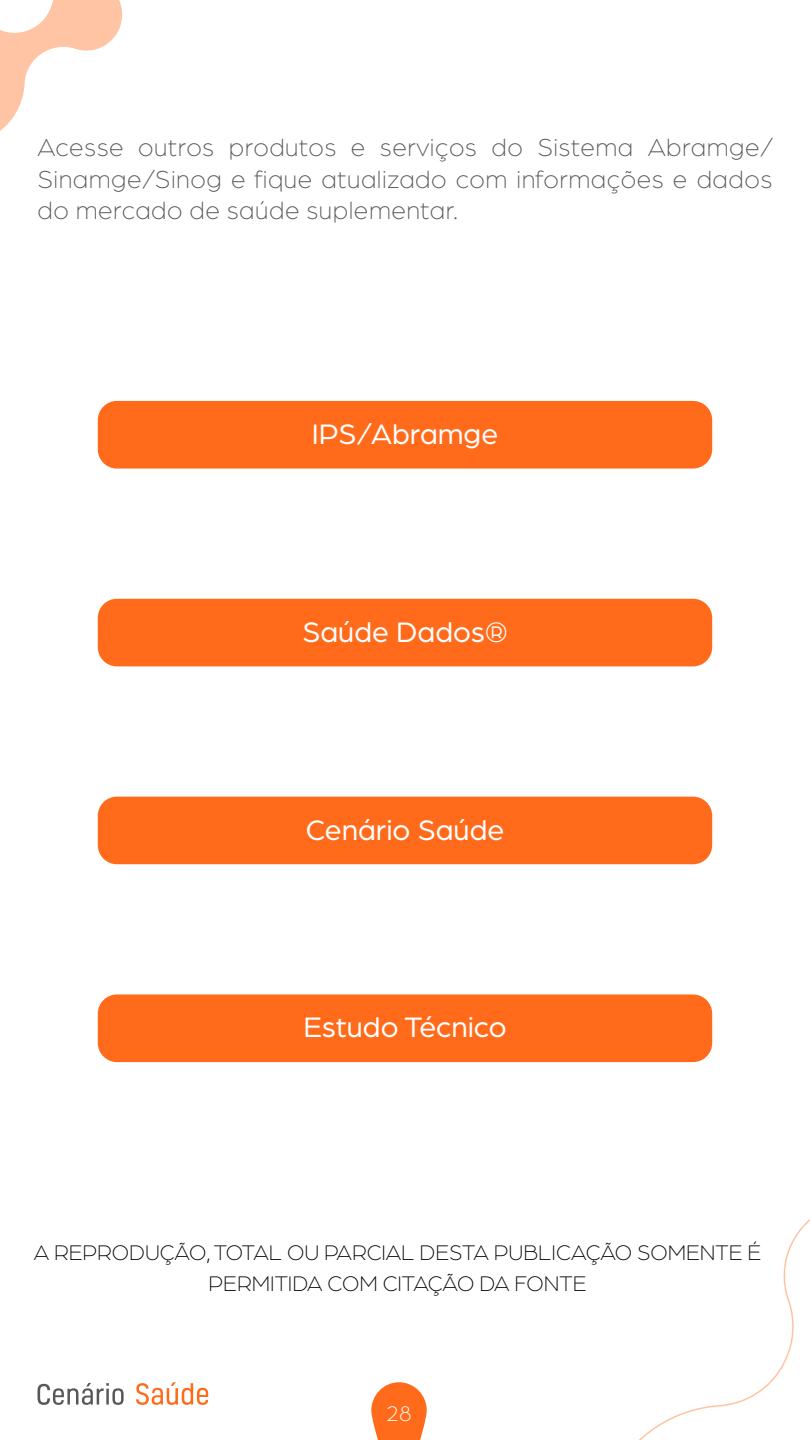
<style>
.page{position:relative;width:810px;height:1440px;background:#fff}
.page>*{position:absolute;margin:0;border:0;box-sizing:border-box;transform-origin:0 0}
.t1{font:30px "Arboria";color:#fff}
.t2{font:300 26.25px/31.5px "Arboria";letter-spacing:.02em;color:#575756;text-align:justify}
.t3{font:300 22.5px/31.5px "Arboria";color:#000;text-align:center}
.t4{font:300 22.5px "Arboria";color:#fff}
</style>
<div class="page">
<svg style="left:371px;top:1382px;width:56px;height:58px"></svg>
<svg style="left:38px;top:1383px;width:86px;height:22px"></svg>
<svg style="left:136px;top:1382px;width:72px;height:23px"></svg>
<svg style="left:639px;top:1219px;width:171px;height:221px"></svg>
<svg style="left:0;top:0;width:123px;height:131px"></svg>
<div style="left:98px;top:401px;width:614px;height:68px;background:#ff6b1a;border-radius:19px"></div>
<div style="left:98px;top:599px;width:614px;height:67px;background:#ff6b1a;border-radius:19px"></div>
<div style="left:98px;top:797px;width:614px;height:67px;background:#ff6b1a;border-radius:19px"></div>
<div style="left:98px;top:994px;width:614px;height:68px;background:#ff6b1a;border-radius:19px"></div>
<p class="t2" style="left:38px;top:131px;width:736px">Acesse outros produtos e serviços do Sistema Abramge/ Sinamge/Sinog e fique atualizado com informações e dados do mercado de saúde suplementar.</p>
<p class="t1" style="left:312px;top:414px;width:188px">IPS/Abramge</p>
<p class="t1" style="left:302px;top:612px;width:207px">Saúde Dados®</p>
<p class="t1" style="left:306px;top:810px;width:200px">Cenário Saúde</p>
<p class="t1" style="left:303px;top:1008px;width:205px">Estudo Técnico</p>
<p class="t3" style="left:34px;top:1236px;width:729px">A REPRODUÇÃO, TOTAL OU PARCIAL DESTA PUBLICAÇÃO SOMENTE É<br>PERMITIDA COM CITAÇÃO DA FONTE</p>
<p class="t4" style="left:386px;top:1399px;width:27px">28</p>
</div>
